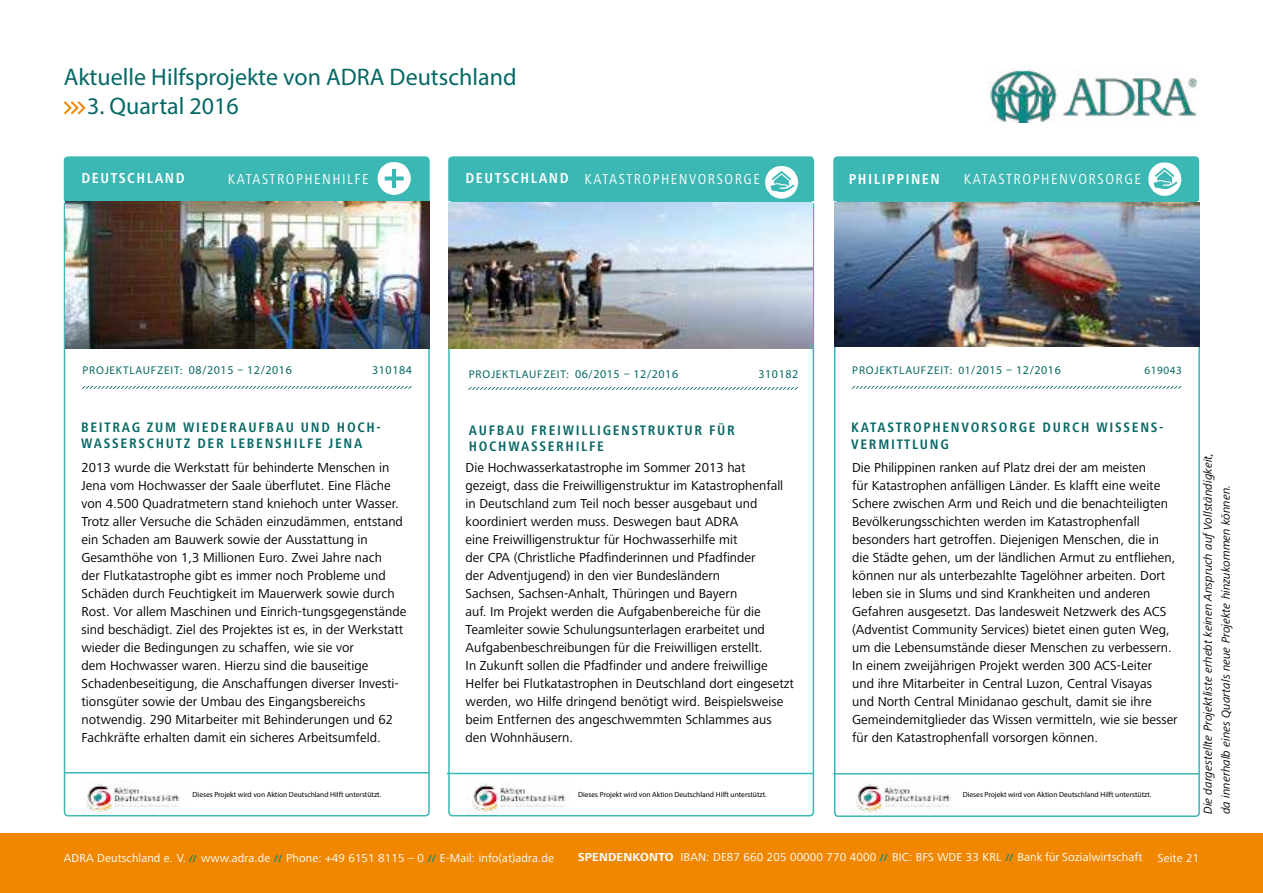
<style>
.page{position:relative;width:1263px;height:893px;background:#fff}
.page>*{position:absolute;margin:0;border:0;box-sizing:border-box;transform-origin:0 0}
.t1{font:24px "Myriad Pro";color:#066864}
.t2{font:condensed 15.15px "Frutiger Next LT";letter-spacing:.1em;color:#fff}
.t3{font:condensed 15px "Frutiger Next LT";letter-spacing:.1em;color:#fff}
.t4{font:700 condensed 15px "Frutiger Next LT";letter-spacing:.1em;color:#fff}
.t5{font:700 condensed 14.25px/16.5px "Frutiger Next LT";letter-spacing:.12em;color:#066864}
.t6{font:13.5px/18px "Frutiger Next LT";color:#000}
.t7{font:12px "Frutiger Next LT";letter-spacing:.01em;color:#fff}
.t8{font:italic 12px/18px "Frutiger Next LT";color:#000}
.t9{font:12px "Myriad Pro";letter-spacing:.05em;color:#066864}
.t10{font:11.25px "Myriad Pro";letter-spacing:.07em;color:#066864}
.t11{font:7.5px "Myriad Pro";color:#000}
.s1{font-size:12px}
.s2{font-weight:700;font-size:10.5px;color:#008783}
.s3{font-weight:700}
</style>
<div class="page">
<svg style="left:64px;top:101px;width:22px;height:13px"></svg>
<div style="left:0;top:833px;width:1263px;height:60px;background:#f18700"></div>
<hr style="left:64px;top:772px;width:366px;height:1px;background:#3bb7b4">
<img style="left:989px;top:69px;width:208px;height:53px">
<svg style="left:851px;top:386px;width:331px;height:3px"></svg>
<img style="left:834px;top:202px;width:366px;height:144px">
<svg style="left:833px;top:156px;width:366px;height:45px;background:#44bab7"></svg>
<img style="left:851px;top:781px;width:100px;height:33px">
<img style="left:467px;top:781px;width:99px;height:33px">
<img style="left:448px;top:202px;width:365px;height:147px">
<svg style="left:448px;top:156px;width:366px;height:45px;background:#44bab7"></svg>
<svg style="left:468px;top:387px;width:330px;height:3px"></svg>
<svg style="left:64px;top:156px;width:366px;height:45px;background:#45bab7"></svg>
<img style="left:65px;top:201px;width:365px;height:148px">
<svg style="left:82px;top:386px;width:330px;height:3px"></svg>
<img style="left:81px;top:781px;width:99px;height:33px">
<hr style="left:447px;top:773px;width:366px;height:1px;background:#3bb7b4">
<hr style="left:833px;top:773px;width:366px;height:1px;background:#3bb7b4">
<h1 class="t1" style="left:64px;top:63px;width:454px">Aktuelle Hilfsprojekte von ADRA Deutschland</h1>
<h1 class="t1" style="left:87px;top:91px;width:153px">3. Quartal 2016</h1>
<p class="t4" style="left:81px;top:170px;width:105px">DEUTSCHLAND</p>
<p class="t3" style="left:228px;top:171px;width:142px">KATASTROPHENHILFE</p>
<p class="t4" style="left:465px;top:170px;width:105px">DEUTSCHLAND</p>
<p class="t4" style="left:849px;top:171px;width:93px">PHILIPPINEN</p>
<p class="t3" style="left:584px;top:171px;width:177px">KATASTROPHENVORSORGE</p>
<p class="t4" style="left:850px;top:171px;width:29px">XXX</p>
<p class="t2" style="left:964px;top:170px;width:179px">KATASTROPHENVORSORGE</p>
<p class="t10" style="left:82px;top:363px;width:211px">PROJEKTLAUFZEIT: <span class="s1">08/2015 – 12/2016</span></p>
<p class="t9" style="left:372px;top:362px;width:41px">310184</p>
<p class="t10" style="left:469px;top:367px;width:211px">PROJEKTLAUFZEIT: <span class="s1">06/2015 – 12/2016</span></p>
<p class="t9" style="left:758px;top:367px;width:41px">310182</p>
<p class="t10" style="left:852px;top:364px;width:210px">PROJEKTLAUFZEIT: 01<span class="s1">/2015 – 12/2016</span></p>
<p class="t10" style="left:1144px;top:364px;width:39px">619043</p>
<p class="t5" style="left:81px;top:419px;width:301px">BEITRAG ZUM WIEDERAUFBAU UND HOCH-<br>WASSERSCHUTZ DER LEBENSHILFE JENA</p>
<p class="t6" style="left:82px;top:458px;width:326px">2013 wurde die Werkstatt für behinderte Menschen in Jena vom Hochwasser der Saale überflutet. Eine Fläche von 4.500 Quadratmetern stand kniehoch unter Wasser.<br>Trotz aller Versuche die Schäden einzudämmen, entstand ein Schaden am Bauwerk sowie der Ausstattung in Gesamthöhe von 1,3 Millionen Euro. Zwei Jahre nach<br>der Flutkatastrophe gibt es immer noch Probleme und Schäden durch Feuchtigkeit im Mauerwerk sowie durch Rost. Vor allem Maschinen und Einrich-tungsgegenstände sind beschädigt. Ziel des Projektes ist es, in der Werkstatt wieder die Bedingungen zu schaffen, wie sie vor<br>dem Hochwasser waren. Hierzu sind die bauseitige Schadenbeseitigung, die Anschaffungen diverser Investi&shy;tionsgüter sowie der Umbau des Eingangsbereichs notwendig. 290 Mitarbeiter mit Behinderungen und 62<br>Fachkräfte erhalten damit ein sicheres Arbeitsumfeld.</p>
<p class="t11" style="left:193px;top:790px;width:190px">Dieses Projekt wird von Aktion Deutschland Hilft unterstützt.</p>
<p class="t5" style="left:469px;top:422px;width:268px">AUFBAU FREIWILLIGENSTRUKTUR FÜR<br>HOCHWASSERHILFE</p>
<p class="t6" style="left:466px;top:459px;width:330px">Die Hochwasserkatastrophe im Sommer 2013 hat<br>gezeigt, dass die Freiwilligenstruktur im Katastrophenfall in Deutschland zum Teil noch besser ausgebaut und koordiniert werden muss. Deswegen baut ADRA<br>eine Freiwilligenstruktur für Hochwasserhilfe mit<br>der CPA (Christliche Pfadfinderinnen und Pfadfinder<br>der Adventjugend) in den vier Bundesländern<br>Sachsen, Sachsen-Anhalt, Thüringen und Bayern<br>auf. Im Projekt werden die Aufgabenbereiche für die Teamleiter sowie Schulungsunterlagen erarbeitet und Aufgabenbeschreibungen für die Freiwilligen erstellt.<br>In Zukunft sollen die Pfadfinder und andere freiwillige Helfer bei Flutkatastrophen in Deutschland dort eingesetzt werden, wo Hilfe dringend benötigt wird. Beispielsweise beim Entfernen des angeschwemmten Schlammes aus den Wohnhäusern.</p>
<p class="t5" style="left:851px;top:419px;width:314px">KATASTROPHENVORSORGE DURCH WISSENS-<br>VERMITTLUNG</p>
<p class="t6" style="left:852px;top:458px;width:327px">Die Philippinen ranken auf Platz drei der am meisten<br>für Katastrophen anfälligen Länder. Es klafft eine weite Schere zwischen Arm und Reich und die benachteiligten Bevölkerungsschichten werden im Katastrophenfall besonders hart getroffen. Diejenigen Menschen, die in die Städte gehen, um der ländlichen Armut zu entfliehen, können nur als unterbezahlte Tagelöhner arbeiten. Dort leben sie in Slums und sind Krankheiten und anderen Gefahren ausgesetzt. Das landesweit Netzwerk des ACS (Adventist Community Services) bietet einen guten Weg, um die Lebensumstände dieser Menschen zu verbessern.<br>In einem zweijährigen Projekt werden 300 ACS-Leiter<br>und ihre Mitarbeiter in Central Luzon, Central Visayas<br>und North Central Minidanao geschult, damit sie ihre Gemeindemitglieder das Wissen vermitteln, wie sie besser für den Katastrophenfall vorsorgen können.</p>
<p class="t11" style="left:578px;top:790px;width:190px">Dieses Projekt wird von Aktion Deutschland Hilft unterstützt.</p>
<p class="t11" style="left:963px;top:790px;width:190px">Dieses Projekt wird von Aktion Deutschland Hilft unterstützt.</p>
<p class="t8" style="left:1199px;top:814px;width:364px;rotate:-90deg">Die dargestellte Projektliste erhebt keinen Anspruch auf Vollständigkeit, da innerhalb eines Quartals neue Projekte hinzukommen können.</p>
<p class="t7" style="left:64px;top:851px;width:492px">ADRA Deutschland e. V. <span class="s2">//</span> www.adra.de <span class="s2">//</span> Phone: +49 6151 8115 – 0 <span class="s2">//</span> E-Mail: info(at)adra.de</p>
<p class="t7" style="left:578px;top:850px;width:566px"><span class="s3">SPENDENKONTO</span> IBAN: DE87 660 205 00000 770 4000 <span class="s2">//</span> BIC: BFS WDE 33 KRL <span class="s2">//</span> Bank für Sozialwirtschaft</p>
<p class="t7" style="left:1158px;top:851px;width:43px">Seite 21</p>
</div>
